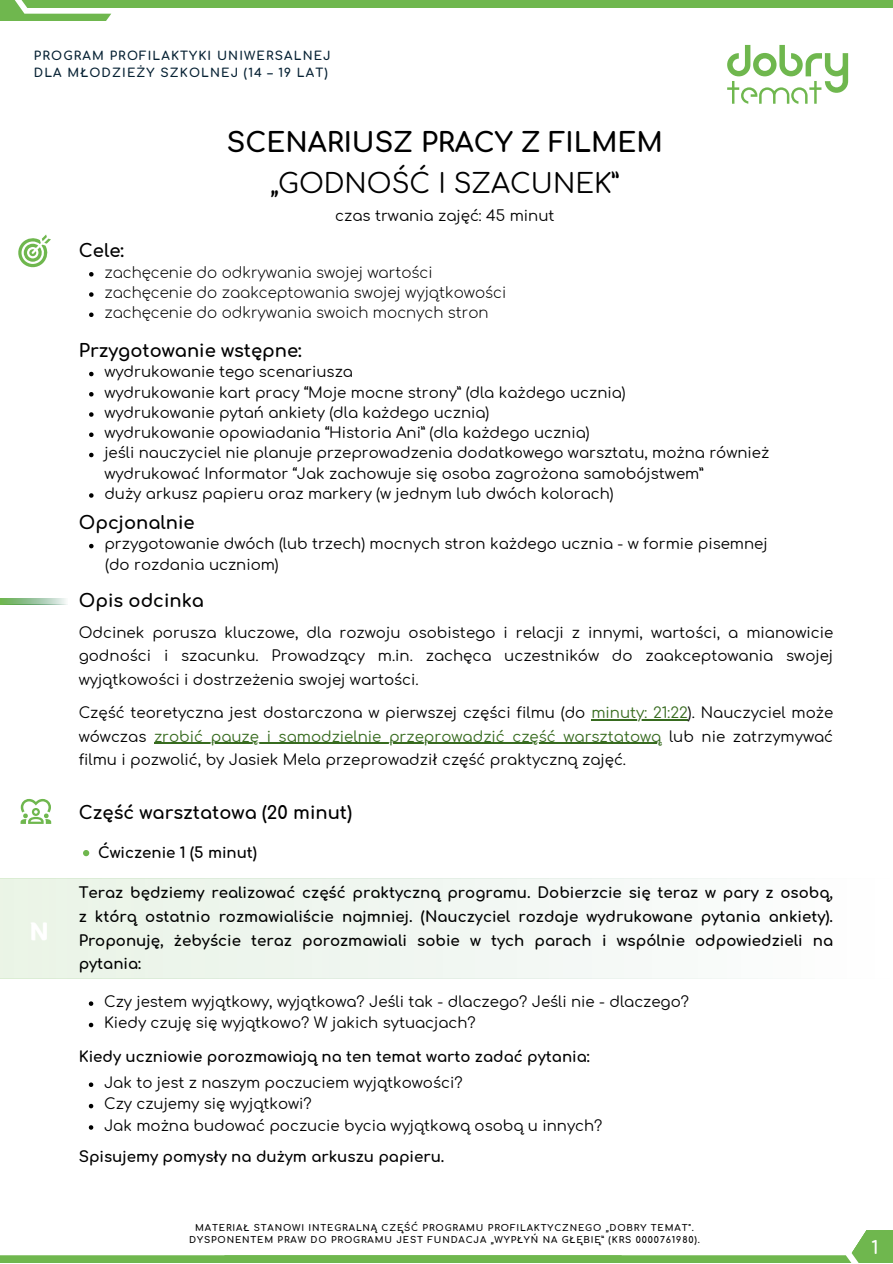
<style>
.page{position:relative;width:893px;height:1264px;background:#fff}
.page>*{position:absolute;margin:0;border:0;box-sizing:border-box;transform-origin:0 0}
.t1{font:700 27px "Comfortaa";color:#000}
.t2{font:27px "Comfortaa";color:#000}
.t3{font:700 24px "Binate Display";color:#fff}
.t4{font:700 18px "Comfortaa";color:#000}
.t5{font:700 18px "Comfortaa";color:#fff}
.t6{font:15px/23.5px "Comfortaa";color:#000;text-align:justify}
.t7{font:700 15px/23.5px "Comfortaa";color:#000;text-align:justify}
.t8{font:300 15px "Comfortaa";color:#000}
.t9{font:700 12px "Comfortaa";letter-spacing:.095em;color:#062133}
.t10{font:700 9px "Comfortaa";letter-spacing:.095em;color:#000}
.s1{color:#376b1f}
</style>
<div class="page">
<div style="left:0;top:0;width:648px;height:8px;background:#6fb74e"></div>
<svg style="left:0;top:0;width:111px;height:21px;fill:#6fb74e"></svg>
<div style="left:293px;top:0;width:599px;height:8px;background:#6fb74e"></div>
<svg style="left:727px;top:45px;width:121px;height:59px"></svg>
<svg style="left:18px;top:234px;width:33px;height:34px"></svg>
<svg style="left:89px;top:272px;width:5px;height:4px"></svg>
<svg style="left:89px;top:292px;width:5px;height:5px"></svg>
<svg style="left:89px;top:312px;width:5px;height:5px"></svg>
<svg style="left:89px;top:372px;width:5px;height:4px"></svg>
<svg style="left:89px;top:392px;width:5px;height:4px"></svg>
<svg style="left:89px;top:412px;width:5px;height:5px"></svg>
<svg style="left:89px;top:432px;width:5px;height:5px"></svg>
<svg style="left:89px;top:453px;width:5px;height:4px"></svg>
<svg style="left:89px;top:493px;width:5px;height:5px"></svg>
<svg style="left:89px;top:544px;width:5px;height:4px"></svg>
<svg style="left:0;top:598px;width:66px;height:6px"></svg>
<hr style="left:591px;top:719px;width:96px;height:1px;background:#376b1f">
<hr style="left:154px;top:742px;width:507px;height:2px;background:#376b1f">
<svg style="left:89px;top:1001px;width:4px;height:4px"></svg>
<svg style="left:89px;top:1022px;width:4px;height:5px"></svg>
<svg style="left:89px;top:1082px;width:4px;height:4px"></svg>
<svg style="left:89px;top:1103px;width:4px;height:5px"></svg>
<svg style="left:89px;top:1125px;width:4px;height:4px"></svg>
<div style="left:0;top:878px;width:892px;height:100px;background:#f1f7f2"></div>
<svg style="left:21px;top:799px;width:30px;height:25px"></svg>
<svg style="left:83px;top:850px;width:6px;height:6px"></svg>
<div style="left:758px;top:1227px;width:134px;height:35px;background:#6fb74e"></div>
<svg style="left:758px;top:1227px;width:108px;height:28px;background:#f5faf3"></svg>
<div style="left:808px;top:1141px;width:84px;height:89px;background:#fff"></div>
<div style="left:224px;top:1255px;width:667px;height:7px;background:#6fb74e"></div>
<div style="left:0;top:1255px;width:666px;height:7px;background:#6fb74e"></div>
<p class="t9" style="left:34px;top:49px;width:298px">PROGRAM PROFILAKTYKI UNIWERSALNEJ</p>
<p class="t9" style="left:34px;top:66px;width:295px">DLA MŁODZIEŻY SZKOLNEJ (14 – 19 LAT)</p>
<p class="t4" style="left:79px;top:241px;width:47px">Cele:</p>
<p class="t1" style="left:227px;top:128px;width:437px">SCENARIUSZ PRACY Z FILMEM</p>
<p class="t2" style="left:270px;top:169px;width:350px">„GODNOŚĆ I SZACUNEK”</p>
<p class="t6" style="left:335px;top:204px;width:221px">czas trwania zajęć: 45 minut</p>
<p class="t8" style="left:104px;top:264px;width:329px">zachęcenie do odkrywania swojej wartości</p>
<p class="t8" style="left:104px;top:285px;width:403px">zachęcenie do zaakceptowania swojej wyjątkowości</p>
<p class="t8" style="left:104px;top:305px;width:386px">zachęcenie do odkrywania swoich mocnych stron</p>
<p class="t4" style="left:79px;top:341px;width:224px">Przygotowanie wstępne:</p>
<p class="t6" style="left:104px;top:361px;width:250px">wydrukowanie tego scenariusza</p>
<p class="t6" style="left:104px;top:381px;width:523px">wydrukowanie kart pracy “Moje mocne strony” (dla każdego ucznia)</p>
<p class="t6" style="left:104px;top:401px;width:386px">wydrukowanie pytań ankiety (dla każdego ucznia)</p>
<p class="t6" style="left:104px;top:421px;width:486px">wydrukowanie opowiadania “Historia Ani” (dla każdego ucznia)</p>
<p class="t6" style="left:104px;top:443px;width:666px;line-height:20.2px">jeśli nauczyciel nie planuje przeprowadzenia dodatkowego warsztatu, można również wydrukować Informator “Jak zachowuje się osoba zagrożona samobójstwem”</p>
<p class="t6" style="left:104px;top:482px;width:511px">duży arkusz papieru oraz markery (w jednym lub dwóch kolorach)</p>
<p class="t3" style="left:30px;top:908px;width:20px">N</p>
<p class="t4" style="left:79px;top:513px;width:117px">Opcjonalnie</p>
<p class="t6" style="left:105px;top:553px;width:175px">(do rozdania uczniom)</p>
<p class="t4" style="left:79px;top:591px;width:127px">Opis odcinka</p>
<p class="t6" style="left:79px;top:621px;width:756px">Odcinek porusza kluczowe, dla rozwoju osobistego i relacji z innymi, wartości, a mianowicie godności i szacunku. Prowadzący m.in. zachęca uczestników do zaakceptowania swojej wyjątkowości i dostrzeżenia swojej wartości.</p>
<p class="t6" style="left:79px;top:701px;width:756px">Część teoretyczna jest dostarczona w pierwszej części filmu (do <span class="s1">minuty: 21:22</span>). Nauczyciel może wówczas <span class="s1">zrobić pauzę i samodzielnie przeprowadzić część warsztatową</span> lub nie zatrzymywać filmu i pozwolić, by Jasiek Mela przeprowadził część praktyczną zajęć.</p>
<p class="t6" style="left:104px;top:533px;width:664px">przygotowanie dwóch (lub trzech) mocnych stron każdego ucznia - w formie pisemnej</p>
<p class="t4" style="left:79px;top:803px;width:274px">Część warsztatowa (20 minut)</p>
<p class="t7" style="left:98px;top:841px;width:160px">Ćwiczenie 1 (5 minut)</p>
<p class="t7" style="left:79px;top:881px;width:756px">Teraz będziemy realizować część praktyczną programu. Dobierzcie się teraz w pary z osobą, z którą ostatnio rozmawialiście najmniej. (Nauczyciel rozdaje wydrukowane pytania ankiety).<br>Proponuję, żebyście teraz porozmawiali sobie w tych parach i wspólnie odpowiedzieli na pytania:</p>
<p class="t6" style="left:104px;top:990px;width:586px">Czy jestem wyjątkowy, wyjątkowa? Jeśli tak - dlaczego? Jeśli nie - dlaczego?</p>
<p class="t6" style="left:104px;top:1011px;width:373px">Kiedy czuję się wyjątkowo? W jakich sytuacjach?</p>
<p class="t7" style="left:79px;top:1045px;width:512px">Kiedy uczniowie porozmawiają na ten temat warto zadać pytania:</p>
<p class="t6" style="left:104px;top:1071px;width:360px">Jak to jest z naszym poczuciem wyjątkowości?</p>
<p class="t6" style="left:104px;top:1092px;width:209px">Czy czujemy się wyjątkowi?</p>
<p class="t6" style="left:104px;top:1114px;width:500px">Jak można budować poczucie bycia wyjątkową osobą u innych?</p>
<p class="t7" style="left:79px;top:1145px;width:367px">Spisujemy pomysły na dużym arkuszu papieru.</p>
<p class="t10" style="left:195px;top:1222px;width:500px">MATERIAŁ STANOWI INTEGRALNĄ CZĘŚĆ PROGRAMU PROFILAKTYCZNEGO „DOBRY TEMAT".</p>
<p class="t10" style="left:189px;top:1235px;width:512px">DYSPONENTEM PRAW DO PROGRAMU JEST FUNDACJA „WYPŁYŃ NA GŁĘBIĘ” (KRS 0000761980).</p>
<p class="t5" style="left:871px;top:1237px;width:9px">1</p>
</div>
